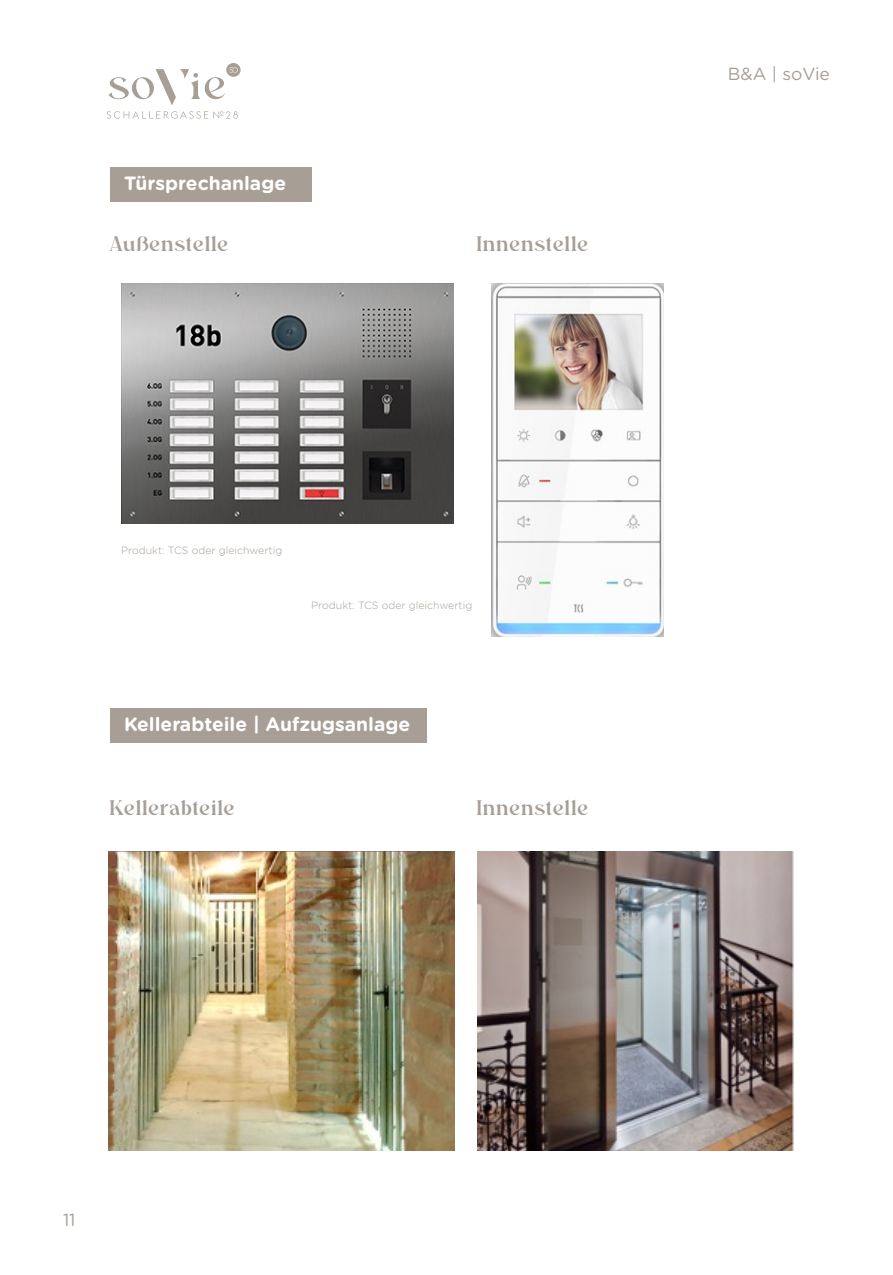
<style>
.page{position:relative;width:893px;height:1275px;background:#fff}
.page>*{position:absolute;margin:0;border:0;box-sizing:border-box;transform-origin:0 0}
.t1{font:500 21px "Regis";color:#a79f96}
.t2{font:700 19.25px "Gotham Rounded";color:#fff}
.t3{font:17.5px "Gotham Rounded";color:#a79f96}
.t4{font:300 10.5px "Gotham Rounded";color:#a79f96}
</style>
<div class="page">
<div style="left:109px;top:708px;width:317px;height:35px;background:#a79f96"></div>
<img style="left:121px;top:283px;width:332px;height:240px">
<img style="left:491px;top:283px;width:172px;height:354px">
<img style="left:108px;top:852px;width:346px;height:299px">
<img style="left:477px;top:852px;width:317px;height:299px">
<div style="left:109px;top:167px;width:202px;height:34px;background:#a79f96"></div>
<svg style="left:109px;top:63px;width:132px;height:42px"></svg>
<svg style="left:107px;top:111px;width:131px;height:8px"></svg>
<h2 class="t2" style="left:124px;top:169px;width:164px">Türsprechanlage</h2>
<h1 class="t1" style="left:109px;top:232px;width:121px">Außenstelle</h1>
<h1 class="t1" style="left:476px;top:232px;width:114px">Innenstelle</h1>
<p class="t4" style="left:121px;top:543px;width:163px">Produkt: TCS oder gleichwertig</p>
<p class="t4" style="left:311px;top:598px;width:163px">Produkt: TCS oder gleichwertig</p>
<h2 class="t2" style="left:124px;top:710px;width:288px">Kellerabteile | Aufzugsanlage</h2>
<h1 class="t1" style="left:109px;top:796px;width:127px">Kellerabteile</h1>
<h1 class="t1" style="left:476px;top:796px;width:114px">Innenstelle</h1>
<h3 class="t3" style="left:728px;top:62px;width:104px">B&amp;A | soVie</h3>
<h3 class="t3" style="left:63px;top:1208px;width:14px">11</h3>
</div>
